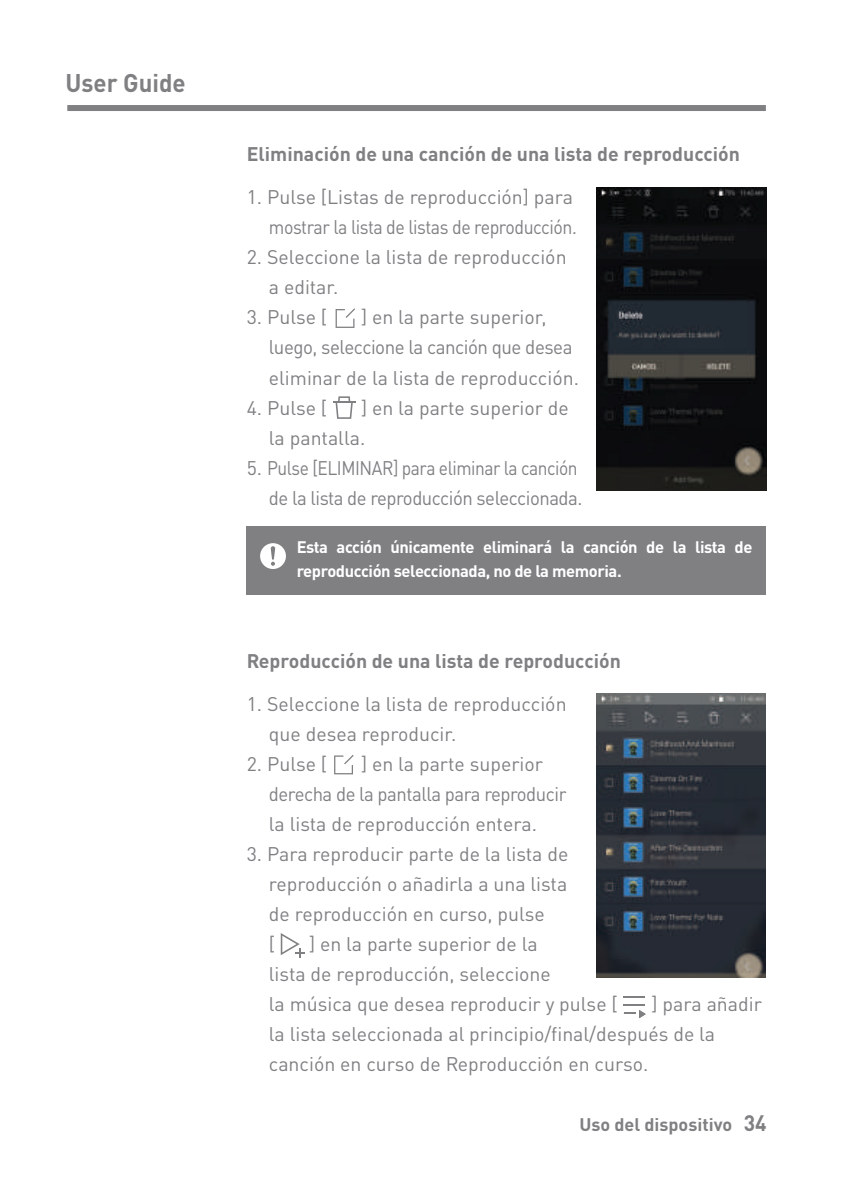
<style>
.page{position:relative;width:851px;height:1191px;background:#fff}
.page>*{position:absolute;margin:0;border:0;box-sizing:border-box;transform-origin:0 0}
.t1{font:700 25.2px "DINOT";color:#808083;scale:.95 1}
.t2{font:19.5px/30px "DINOT";color:#808083}
.t3{font:19.5px/30px "DINOT";letter-spacing:-.025em;color:#808083;text-align:right}
.t4{font:700 19.5px "DINOT";color:#808083}
.t5{font:700 18px "DINOT";color:#808083}
.t6{font:700 16.5px/24px "DINOT";letter-spacing:-.025em;color:#fff}
.s1{font-size:22.2px}
</style>
<div class="page">
<img style="left:596px;top:188px;width:170px;height:302px">
<div style="left:67px;top:105px;width:698px;height:6px;background:#808083"></div>
<img style="left:596px;top:693px;width:169px;height:284px">
<hr style="left:333px;top:401px;width:22px;height:2px;background:#808083">
<div style="left:338px;top:396px;width:12px;height:7px;background:#808083"></div>
<svg style="left:335px;top:398px;width:18px;height:21px"></svg>
<svg style="left:335px;top:308px;width:20px;height:20px"></svg>
<svg style="left:281px;top:933px;width:24px;height:25px"></svg>
<svg style="left:623px;top:996px;width:21px;height:1px"></svg>
<hr style="left:623px;top:1003px;width:21px;height:2px;background:#808083">
<svg style="left:623px;top:1010px;width:22px;height:8px"></svg>
<svg style="left:334px;top:755px;width:19px;height:19px"></svg>
<div style="left:247px;top:526px;width:518px;height:68px;background:#808083"></div>
<svg style="left:260px;top:543px;width:26px;height:26px"></svg>
<p class="t1" style="left:65px;top:66px;width:128px">User Guide</p>
<p class="t4" style="left:247px;top:142px;width:494px">Eliminación de una canción de una lista de reproducción</p>
<p class="t3" style="left:247px;top:182px;width:331px">1. Pulse [Listas de reproducción] para mostrar la lista de listas de reproducción.</p>
<p class="t2" style="left:269px;top:242px;width:299px;text-indent:-22px">2. Seleccione la lista de reproducción a editar.</p>
<p class="t2" style="left:247px;top:302px;width:82px">3. Pulse [</p>
<p class="t2" style="left:269px;top:302px;width:311px;text-indent:92px">] en la parte superior, luego, seleccione la canción que desea eliminar de la lista de reproducción.</p>
<p class="t2" style="left:247px;top:392px;width:82px">4. Pulse [</p>
<p class="t2" style="left:269px;top:392px;width:301px;text-indent:92px">] en la parte superior de la pantalla.</p>
<p class="t3" style="left:247px;top:452px;width:337px">5. Pulse [ELIMINAR] para eliminar la canción de la lista de reproducción seleccionada.</p>
<p class="t6" style="left:296px;top:534px;width:457px">Esta acción únicamente eliminará la canción de la lista de reproducción seleccionada, no de la memoria.</p>
<p class="t4" style="left:247px;top:648px;width:375px">Reproducción de una lista de reproducción</p>
<p class="t2" style="left:269px;top:688px;width:299px;text-indent:-22px">1. Seleccione la lista de reproducción que desea reproducir.</p>
<p class="t2" style="left:247px;top:748px;width:82px">2. Pulse [</p>
<p class="t2" style="left:269px;top:748px;width:299px;text-indent:92px">] en la parte superior derecha de la pantalla para reproducir la lista de reproducción entera.</p>
<p class="t2" style="left:269px;top:838px;width:301px;text-indent:-22px">3. Para reproducir parte de la lista de reproducción o añadirla a una lista de reproducción en curso, pulse<br>[</p>
<p class="t2" style="left:269px;top:928px;width:350px;text-indent:40px">] en la parte superior de la<br>lista de reproducción, seleccione<br>la música que desea reproducir y pulse [</p>
<p class="t2" style="left:269px;top:988px;width:494px;text-indent:382px">] para añadir la lista seleccionada al principio/final/después de la canción en curso de Reproducción en curso.</p>
<p class="t5" style="left:579px;top:1112px;width:188px">Uso del dispositivo <span class="s1">34</span></p>
</div>
